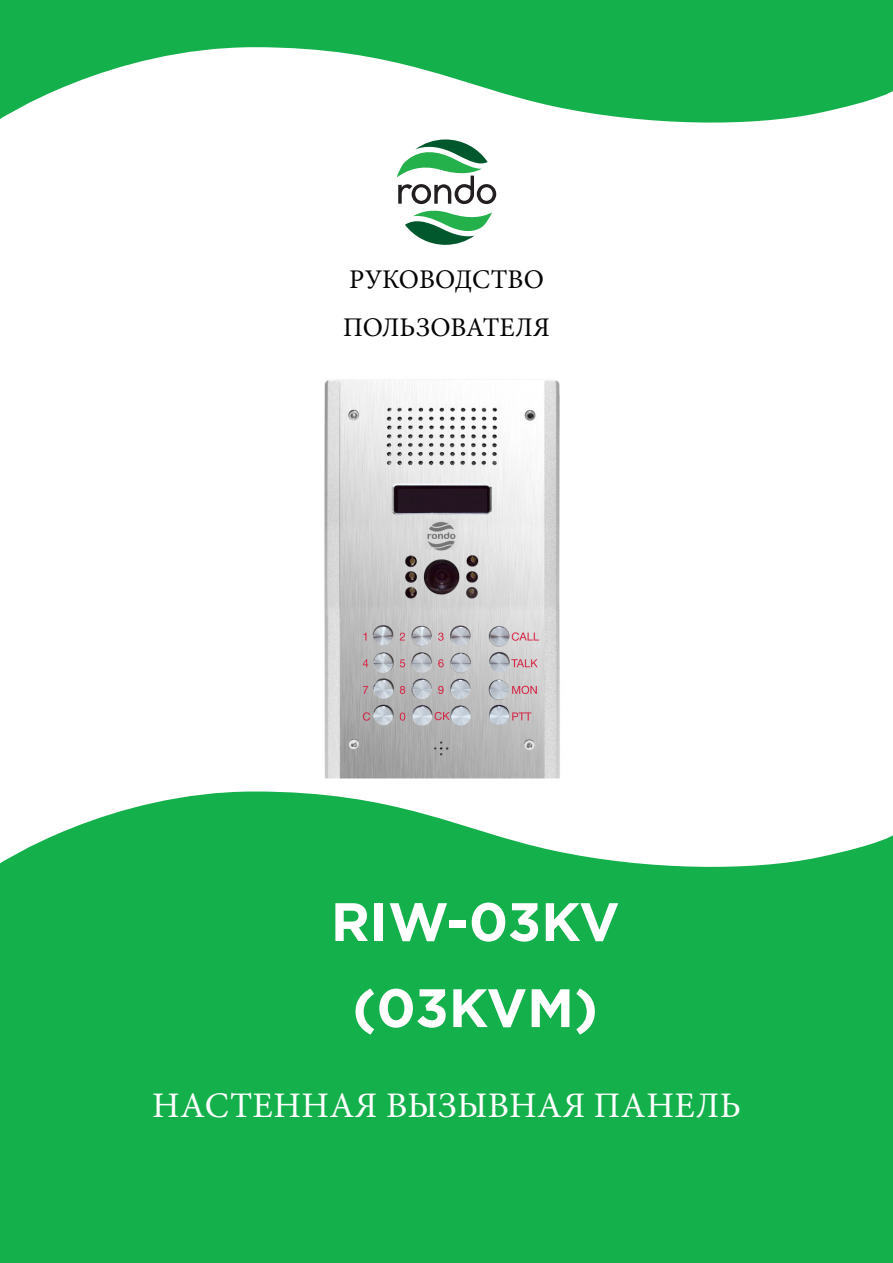
<style>
.page{position:relative;width:893px;height:1263px;background:#fff}
.page>*{position:absolute;margin:0;border:0;box-sizing:border-box;transform-origin:0 0}
.Титульник_заголовок{font:700 54px "Gotham";color:#fff}
.Титульник_описание{font:36px "Minion Pro";letter-spacing:.01em;color:#fff}
.Титульник_руководств{font:27px "Minion Pro";color:#040503}
</style>
<div class="page">
<svg style="left:0;top:0;width:893px;height:123px;fill:#14b04b"></svg>
<svg style="left:0;top:791px;width:893px;height:472px;background:#28b65a"></svg>
<svg style="left:397px;top:139px;width:99px;height:106px"></svg>
<img style="left:324px;top:379px;width:236px;height:400px">
<p class="Титульник_руководств" style="left:349px;top:261px;width:196px">РУКОВОДСТВО</p>
<p class="Титульник_руководств" style="left:343px;top:309px;width:208px">ПОЛЬЗОВАТЕЛЯ</p>
<p class="Титульник_заголовок" style="left:331px;top:886px;width:290px">RIW-03KV</p>
<p class="Титульник_заголовок" style="left:352px;top:972px;width:247px">(03KVM)</p>
<p class="Титульник_описание" style="left:152px;top:1082px;width:590px">НАСТЕННАЯ ВЫЗЫВНАЯ ПАНЕЛЬ</p>
</div>
